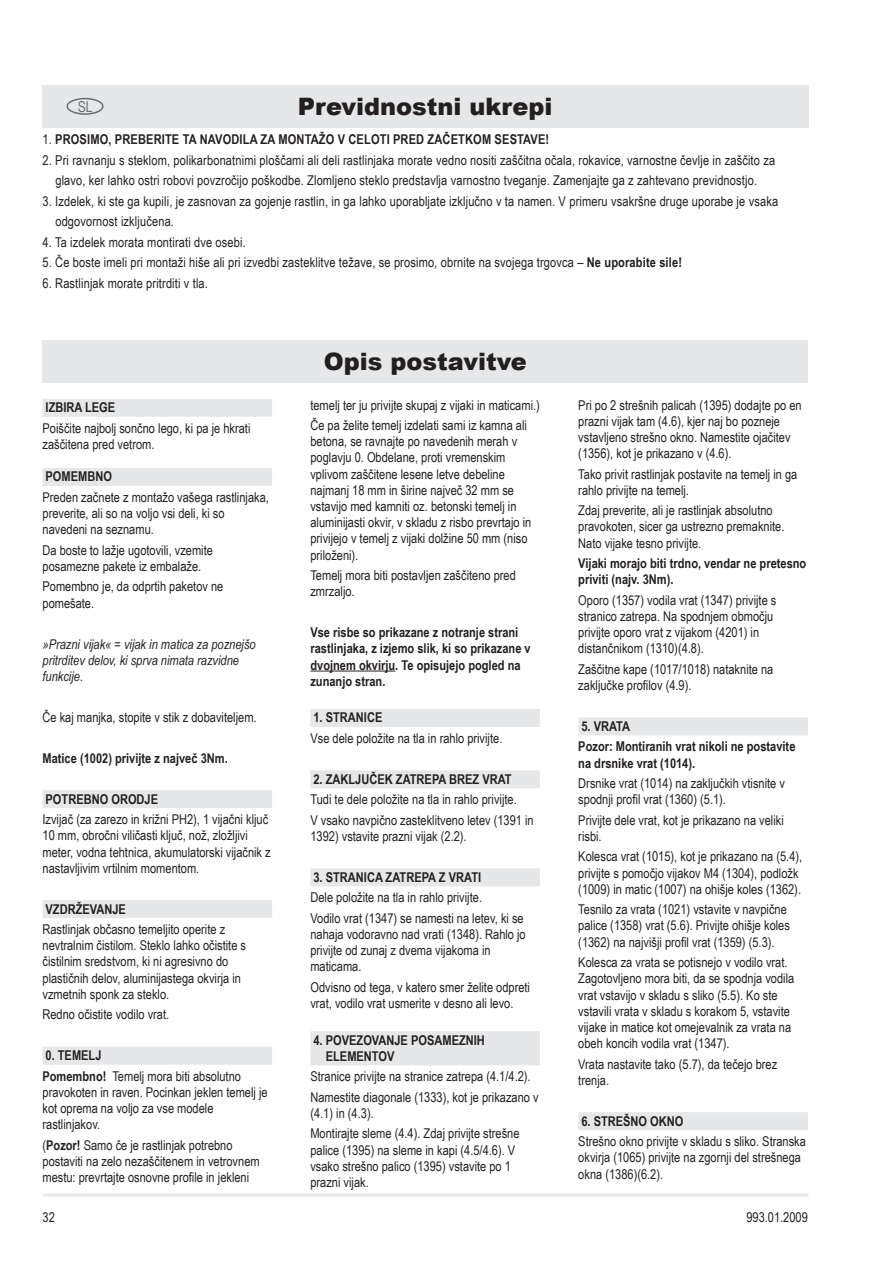
<style>
.page{position:relative;width:893px;height:1263px;background:#fff}
.page>*{position:absolute;margin:0;border:0;box-sizing:border-box;transform-origin:0 0}
.t1{font:900 24px "Arial";color:#231f20}
.t2{font:15px "Arial Narrow";color:#6c6d70}
.t3{font:13.5px/16.2px "Arial Narrow";color:#231f20}
.t4{font:700 13.5px/16.2px "Arial Narrow";color:#231f20}
.t5{font:italic 13.5px/16.2px "Arial Narrow";color:#231f20}
.s1{font-weight:400}
.s2{font-weight:700}
</style>
<div class="page">
<hr style="left:43px;top:1193px;width:766px;height:3px;background:#e6e7e9">
<div style="left:43px;top:399px;width:229px;height:18px;background:#e6e7e9"></div>
<div style="left:43px;top:468px;width:229px;height:18px;background:#e6e7e9"></div>
<div style="left:43px;top:790px;width:229px;height:18px;background:#e6e7e9"></div>
<div style="left:43px;top:900px;width:229px;height:18px;background:#e6e7e9"></div>
<div style="left:43px;top:1047px;width:229px;height:18px;background:#e6e7e9"></div>
<hr style="left:310px;top:670px;width:85px;height:1px;background:#231f20">
<div style="left:310px;top:709px;width:230px;height:18px;background:#e6e7e9"></div>
<div style="left:310px;top:770px;width:230px;height:18px;background:#e6e7e9"></div>
<div style="left:310px;top:868px;width:230px;height:18px;background:#e6e7e9"></div>
<div style="left:310px;top:1031px;width:230px;height:18px;background:#e6e7e9"></div>
<div style="left:310px;top:1047px;width:230px;height:18px;background:#e6e7e9"></div>
<div style="left:578px;top:717px;width:230px;height:18px;background:#e6e7e9"></div>
<div style="left:578px;top:1112px;width:230px;height:18px;background:#e6e7e9"></div>
<div style="left:43px;top:340px;width:765px;height:43px;background:#e6e7e9"></div>
<div style="left:43px;top:85px;width:765px;height:43px;background:#e6e7e9"></div>
<div style="left:66px;top:98px;width:38px;height:17px;border:2px solid #6c6d70;border-radius:50%"></div>
<h1 class="t1" style="left:219px;top:89px;width:414px">SICHERHEITSVORKEHRUNGEN</h1>
<p class="t2" style="left:78px;top:95px;width:17px">SL</p>
<h1 class="t1" style="left:298px;top:89px;width:256px">Previdnostni ukrepi</h1>
<p class="t4" style="left:43px;top:131px;width:508px"><span class="s1">1.</span> PROSIMO, PREBERITE TA NAVODILA ZA MONTAŽO V CELOTI PRED ZAČETKOM SESTAVE!</p>
<p class="t3" style="left:43px;top:149px;width:734px;line-height:20.4px;text-align:center">2. Pri ravnanju s steklom, polikarbonatnimi ploščami ali deli rastlinjaka morate vedno nositi zaščitna očala, rokavice, varnostne čevlje in zaščito za glavo, ker lahko ostri robovi povzročijo poškodbe. Zlomljeno steklo predstavlja varnostno tveganje. Zamenjajte ga z zahtevano previdnostjo.</p>
<p class="t3" style="left:55px;top:190px;width:724px;line-height:20.4px;text-indent:-13px">3. Izdelek, ki ste ga kupili, je zasnovan za gojenje rastlin, in ga lahko uporabljate izključno v ta namen. V primeru vsakršne druge uporabe je vsaka odgovornost izključena.</p>
<p class="t3" style="left:43px;top:233px;width:205px">4. Ta izdelek morata montirati dve osebi.</p>
<p class="t3" style="left:43px;top:254px;width:641px">5. Če boste imeli pri montaži hiše ali pri izvedbi zasteklitve težave, se prosimo, obrnite na svojega trgovca – <span class="s2">Ne uporabite sile!</span></p>
<p class="t3" style="left:43px;top:274px;width:167px">6. Rastlinjak morate pritrditi v tla.</p>
<p class="t4" style="left:46px;top:399px;width:71px">Izbira lege</p>
<p class="t3" style="left:43px;top:419px;width:209px">Poiščite najbolj sončno lego, ki pa je hkrati zaščitena pred vetrom.</p>
<p class="t4" style="left:46px;top:468px;width:68px">Pomembno</p>
<p class="t3" style="left:43px;top:488px;width:228px">Preden začnete z montažo vašega rastlinjaka, preverite, ali so na voljo vsi deli, ki so navedeni na seznamu.</p>
<p class="t3" style="left:43px;top:541px;width:172px">Da boste to lažje ugotovili, vzemite posamezne pakete iz embalaže.</p>
<p class="t3" style="left:43px;top:578px;width:182px">Pomembno je, da odprtih paketov ne pomešate.</p>
<p class="t5" style="left:43px;top:635px;width:215px">»Prazni vijak« = vijak in matica za poznejšo pritrditev delov, ki sprva nimata razvidne funkcije.</p>
<p class="t3" style="left:43px;top:708px;width:216px">Če kaj manjka, stopite v stik z dobaviteljem.</p>
<p class="t4" style="left:43px;top:749px;width:187px">Matice (1002) privijte z največ 3Nm.</p>
<p class="t4" style="left:46px;top:790px;width:114px">Potrebno orodj e</p>
<p class="t3" style="left:43px;top:811px;width:230px">Izvijač (za zarezo in križni PH2), 1 vijačni ključ 10 mm, obročni viličasti ključ, nož, zložljivi meter, vodna tehtnica, akumulatorski vijačnik z nastavljivim vrtilnim momentom.</p>
<p class="t4" style="left:46px;top:900px;width:16px">Vzdrževanje</p>
<p class="t3" style="left:43px;top:921px;width:205px">Rastlinjak občasno temeljito operite z nevtralnim čistilom. Steklo lahko očistite s čistilnim sredstvom, ki ni agresivno do plastičnih delov, aluminijastega okvirja in vzmetnih sponk za steklo.</p>
<p class="t3" style="left:43px;top:1006px;width:128px">Redno očistite vodilo vrat.</p>
<p class="t3" style="left:43px;top:1045px;width:200px;line-height:20.4px"><span class="s2">0. Temelj<br>Pomembno!</span> Temelj mora biti absolutno</p>
<p class="t3" style="left:43px;top:1083px;width:227px">pravokoten in raven. Pocinkan jeklen temelj je kot oprema na voljo za vse modele rastlinjakov.</p>
<p class="t3" style="left:43px;top:1136px;width:219px">(<span class="s2">Pozor!</span> Samo če je rastlinjak potrebno postaviti na zelo nezaščitenem in vetrovnem mestu: prevrtajte osnovne profile in jekleni</p>
<p class="t3" style="left:43px;top:1208px;width:14px">32</p>
<h1 class="t1" style="left:324px;top:344px;width:204px">Opis postavitve</h1>
<p class="t3" style="left:310px;top:394px;width:231px;line-height:20.4px">temelj ter ju privijte skupaj z vijaki in maticami.)<br>Če pa želite temelj izdelati sami iz kamna ali</p>
<p class="t3" style="left:310px;top:433px;width:222px">betona, se ravnajte po navedenih merah v poglavju 0. Obdelane, proti vremenskim vplivom zaščitene lesene letve debeline najmanj 18 mm in širine največ 32 mm se vstavijo med kamniti oz. betonski temelj in aluminijasti okvir, v skladu z risbo prevrtajo in privijejo v temelj z vijaki dolžine 50 mm (niso priloženi).</p>
<p class="t3" style="left:310px;top:567px;width:207px">Temelj mora biti postavljen zaščiteno pred zmrzaljo.</p>
<p class="t4" style="left:310px;top:624px;width:222px">Vse risbe so prikazane z notranje strani rastlinjaka, z izjemo slik, ki so prikazane v dvojnem okvirju. Te opisujejo pogled na zunanjo stran.</p>
<p class="t4" style="left:313px;top:709px;width:70px">1. Stranice</p>
<p class="t3" style="left:310px;top:729px;width:193px">Vse dele položite na tla in rahlo privijte.</p>
<p class="t4" style="left:313px;top:770px;width:28px">2. Zaključek</p>
<p class="t4" style="left:396px;top:770px;width:9px">zatrepa</p>
<p class="t4" style="left:449px;top:770px;width:9px">brez</p>
<p class="t4" style="left:482px;top:770px;width:9px">vrat</p>
<p class="t3" style="left:310px;top:789px;width:225px;line-height:20.4px">Tudi te dele položite na tla in rahlo privijte.<br>V vsako navpično zasteklitveno letev (1391 in</p>
<p class="t3" style="left:310px;top:827px;width:158px">1392) vstavite prazni vijak (2.2).</p>
<p class="t4" style="left:313px;top:868px;width:168px">3. Strani ca zatrepa z vrati</p>
<p class="t3" style="left:310px;top:887px;width:215px;line-height:20.4px">Dele položite na tla in rahlo privijte.<br>Vodilo vrat (1347) se namesti na letev, ki se</p>
<p class="t3" style="left:310px;top:925px;width:217px">nahaja vodoravno nad vrati (1348). Rahlo jo privijte od zunaj z dvema vijakoma in maticama.</p>
<p class="t3" style="left:310px;top:978px;width:221px">Odvisno od tega, v katero smer želite odpreti vrat, vodilo vrat usmerite v desno ali levo.</p>
<p class="t4" style="left:326px;top:1031px;width:161px;text-indent:-12px">4. Povezovanj e posamezni h elementov</p>
<p class="t3" style="left:310px;top:1066px;width:230px;line-height:20.4px">Stranice privijte na stranice zatrepa (4.1/4.2).<br>Namestite diagonale (1333), kot je prikazano v</p>
<p class="t3" style="left:310px;top:1102px;width:211px;line-height:20.4px">(4.1) in (4.3).<br>Montirajte sleme (4.4). Zdaj privijte strešne</p>
<p class="t3" style="left:310px;top:1141px;width:206px">palice (1395) na sleme in kapi (4.5/4.6). V vsako strešno palico (1395) vstavite po 1 prazni vijak.</p>
<p class="t3" style="left:578px;top:396px;width:225px">Pri po 2 strešnih palicah (1395) dodajte po en prazni vijak tam (4.6), kjer naj bo pozneje vstavljeno strešno okno. Namestite ojačitev (1356), kot je prikazano v (4.6).</p>
<p class="t3" style="left:578px;top:465px;width:221px">Tako privit rastlinjak postavite na temelj in ga rahlo privijte na temelj.</p>
<p class="t3" style="left:578px;top:502px;width:208px">Zdaj preverite, ali je rastlinjak absolutno pravokoten, sicer ga ustrezno premaknite.<br>Nato vijake tesno privijte.</p>
<p class="t4" style="left:578px;top:555px;width:230px">Vijaki morajo biti trdno, vendar ne pretesno priviti (najv. 3Nm).</p>
<p class="t3" style="left:578px;top:591px;width:200px">Oporo (1357) vodila vrat (1347) privijte s stranico zatrepa. Na spodnjem območju privijte oporo vrat z vijakom (4201) in distančnikom (1310)(4.8).</p>
<p class="t3" style="left:578px;top:660px;width:197px">Zaščitne kape (1017/1018) nataknite na zaključke profilov (4.9).</p>
<p class="t4" style="left:578px;top:715px;width:219px;line-height:20.4px">5. Vrata<br>Pozor: Montiranih vrat nikoli ne postavite</p>
<p class="t4" style="left:578px;top:754px;width:118px">na drsnike vrat (1014).</p>
<p class="t3" style="left:578px;top:775px;width:208px">Drsnike vrat (1014) na zaključkih vtisnite v spodnji profil vrat (1360) (5.1).</p>
<p class="t3" style="left:578px;top:811px;width:207px">Privijte dele vrat, kot je prikazano na veliki risbi.</p>
<p class="t3" style="left:578px;top:848px;width:225px">Kolesca vrat (1015), kot je prikazano na (5.4), privijte s pomočjo vijakov M4 (1304), podložk (1009) in matic (1007) na ohišje koles (1362).</p>
<p class="t3" style="left:578px;top:901px;width:213px">Tesnilo za vrata (1021) vstavite v navpične palice (1358) vrat (5.6). Privijte ohišje koles (1362) na najvišji profil vrat (1359) (5.3).</p>
<p class="t3" style="left:578px;top:954px;width:217px">Kolesca za vrata se potisnejo v vodilo vrat.<br>Zagotovljeno mora biti, da se spodnja vodila vrat vstavijo v skladu s sliko (5.5). Ko ste vstavili vrata v skladu s korakom 5, vstavite vijake in matice kot omejevalnik za vrata na obeh koncih vodila vrat (1347).</p>
<p class="t3" style="left:578px;top:1055px;width:200px">Vrata nastavite tako (5.7), da tečejo brez trenja.</p>
<p class="t4" style="left:581px;top:1112px;width:29px">6. Strešno</p>
<p class="t4" style="left:650px;top:1112px;width:10px">okno</p>
<p class="t3" style="left:578px;top:1133px;width:229px">Strešno okno privijte v skladu s sliko. Stranska okvirja (1065) privijte na zgornji del strešnega okna (1386)(6.2).</p>
<p class="t3" style="left:746px;top:1208px;width:63px">993.01.2009</p>
</div>
